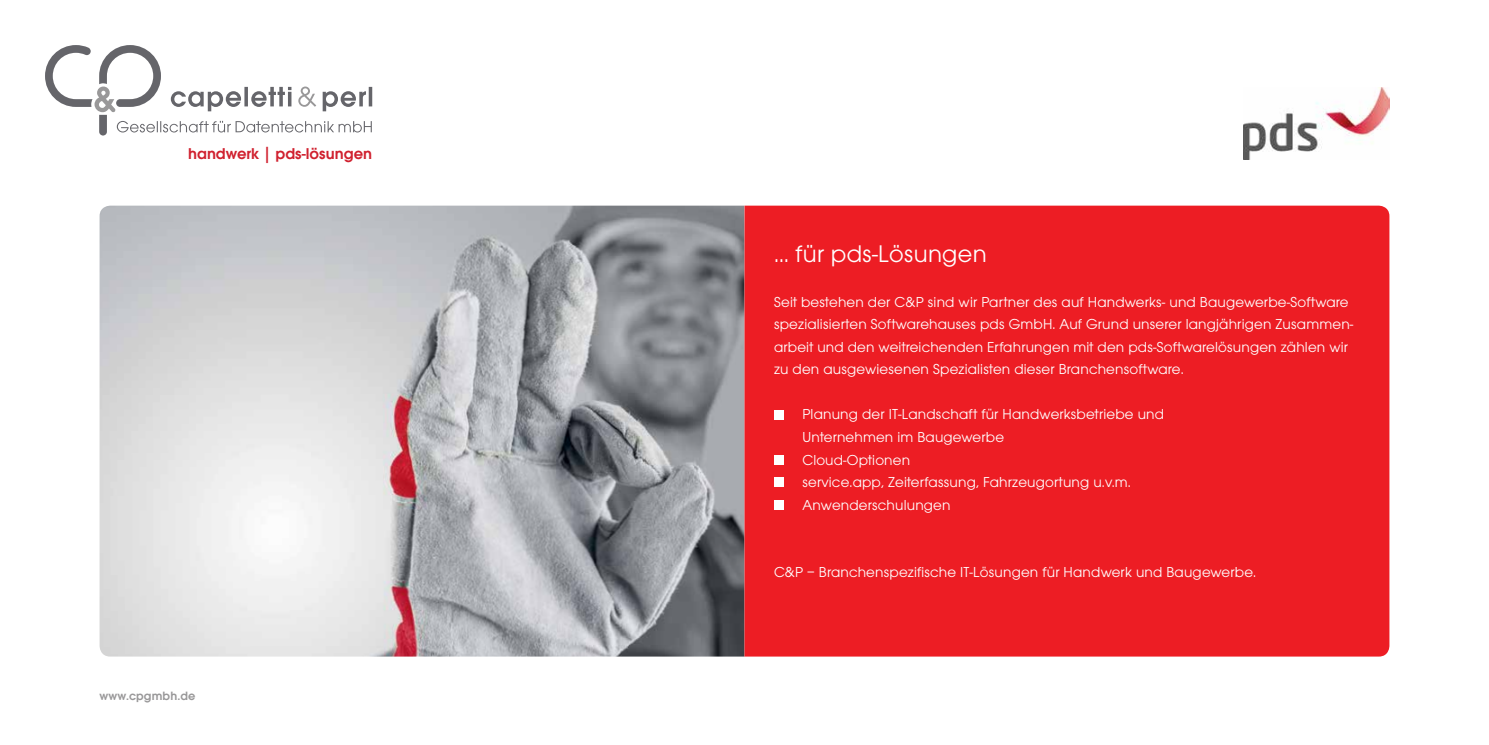
<style>
.page{position:relative;width:1489px;height:745px;background:#fff}
.page>*{position:absolute;margin:0;border:0;box-sizing:border-box;transform-origin:0 0}
.t1{font:25px "Avant Gard";letter-spacing:.01em;color:#fff}
.t2{font:600 16.25px "Avant Gard";color:#d0202e}
.t3{font:15px/22.5px "Avant Gard";letter-spacing:.01em;color:#fff}
.t4{font:600 12.5px "Avant Gard";letter-spacing:.01em;color:#999899}
</style>
<div class="page">
<img style="left:100px;top:205px;width:644px;height:451px">
<div style="left:744px;top:205px;width:645px;height:451px;background:#ed1d24"></div>
<div style="left:774px;top:409px;width:9px;height:10px;background:#fff"></div>
<div style="left:774px;top:454px;width:9px;height:10px;background:#fff"></div>
<div style="left:774px;top:477px;width:9px;height:9px;background:#fff"></div>
<div style="left:774px;top:499px;width:9px;height:10px;background:#fff"></div>
<svg style="left:45px;top:45px;width:327px;height:90px"></svg>
<img style="left:1243px;top:87px;width:146px;height:73px">
<p class="t2" style="left:188px;top:144px;width:185px">handwerk | pds-lösungen</p>
<p class="t4" style="left:100px;top:687px;width:97px">www.cpgmbh.de</p>
<h1 class="t1" style="left:774px;top:239px;width:214px">… für pds-Lösungen</h1>
<p class="t3" style="left:774px;top:290px;width:581px">Seit bestehen der C&amp;P sind wir Partner des auf Handwerks- und Baugewerbe-Software spezialisierten Softwarehauses pds GmbH. Auf Grund unserer langjährigen Zusammen&shy;arbeit und den weitreichenden Erfahrungen mit den pds-Softwarelösungen zählen wir zu den ausgewiesenen Spezialisten dieser Branchensoftware.</p>
<p class="t3" style="left:802px;top:403px;width:363px">Planung der IT-Landschaft für Handwerksbetriebe und Unternehmen im Baugewerbe<br>Cloud-Optionen<br>service.app, Zeiterfassung, Fahrzeugortung u.v.m.<br>Anwenderschulungen</p>
<p class="t3" style="left:774px;top:560px;width:483px">C&amp;P – Branchenspezifische IT-Lösungen für Handwerk und Baugewerbe.</p>
</div>
